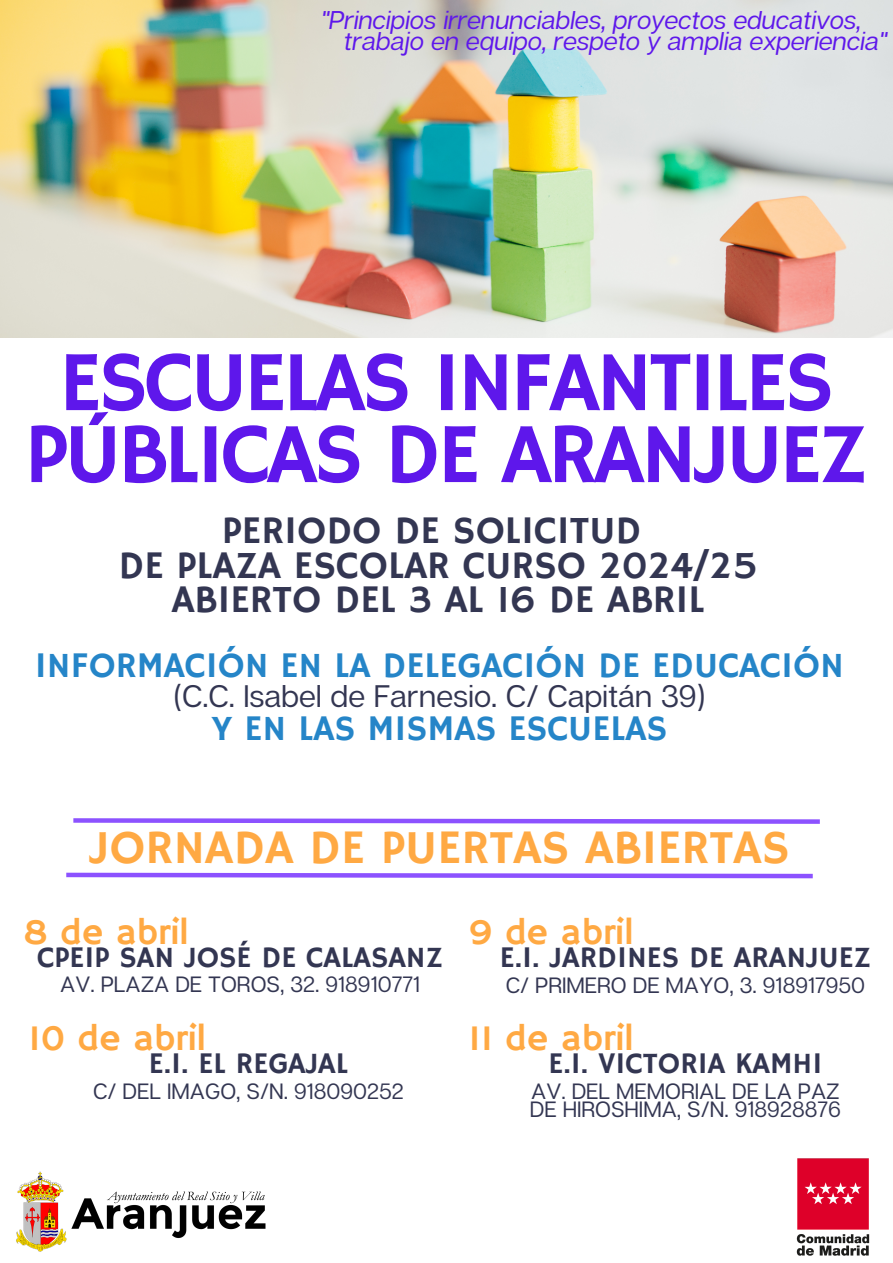
<style>
.page{position:relative;width:893px;height:1263px;background:#fff}
.page>*{position:absolute;margin:0;border:0;box-sizing:border-box;transform-origin:0 0}
.t1{font:85.8px/71.9px "Hammersmith One";letter-spacing:-.045em;color:#5e17eb;text-align:center}
.t2{font:82.05px "Hammersmith One";color:#5e17eb}
.t3{font:48px "Hammersmith One";color:#ffa943}
.t4{font:39px/34.3px "Hammersmith One";color:#333652;text-align:center}
.t5{font:36.75px "Hammersmith One";color:#ffa943}
.t6{font:36px "Hammersmith One";color:#2585c8}
.t7{font:31.12px "Articulat CF";color:#333652}
.t8{font:29.92px "Hammersmith One";color:#333652}
.t9{font:italic 25.65px "Articulat CF";color:#5e17eb}
.t10{font:22.12px "Articulat CF";color:#333652}
</style>
<div class="page">
<svg style="left:73px;top:818px;width:747px;height:6px;background:#a87dff"></svg>
<img style="left:16px;top:1171px;width:250px;height:81px">
<img style="left:796px;top:1158px;width:74px;height:98px">
<svg style="left:66px;top:872px;width:747px;height:7px"></svg>
<img style="left:0;top:0;width:893px;height:337px">
<h3 class="t9" style="left:321px;top:4px;width:542px">"Principios irrenunciables, proyectos educativos,</h3>
<h3 class="t9" style="left:344px;top:25px;width:544px">trabajo en equipo, respeto y amplia experiencia"</h3>
<p class="t1" style="left:25px;top:350px;width:844px">ESCUELAS INFANTILES<br>PUBLICAS DE ARANJUEZ</p>
<p class="t2" style="left:79px;top:399px;width:36px">´</p>
<h6 class="t4" style="left:118px;top:515px;width:641px">PERIODO DE SOLICITUD<br>DE PLAZA ESCOLAR CURSO 2024/25<br>ABIERTO DEL 3 AL 16 DE ABRIL</h6>
<h3 class="t6" style="left:35px;top:645px;width:810px">INFORMACIÓN EN LA DELEGACIÓN DE EDUCACIÓN</h3>
<h2 class="t6" style="left:212px;top:708px;width:457px">Y EN LAS MISMAS ESCUELAS</h2>
<h4 class="t7" style="left:174px;top:676px;width:533px">(C.C. Isabel de Farnesio. C/ Capitán 39)</h4>
<p class="t3" style="left:89px;top:820px;width:702px">JORNADA DE PUERTAS ABIERTAS</p>
<h5 class="t5" style="left:24px;top:911px;width:167px">8 de abril</h5>
<p class="t8" style="left:37px;top:940px;width:407px">CPEIP SAN JOSÉ DE CALASANZ</p>
<h4 class="t10" style="left:60px;top:970px;width:361px">AV. PLAZA DE TOROS, 32. 918910771</h4>
<h4 class="t5" style="left:468px;top:911px;width:167px">9 de abril</h4>
<h5 class="t8" style="left:500px;top:940px;width:373px">E.I. JARDINES DE ARANJUEZ</h5>
<p class="t10" style="left:506px;top:971px;width:361px">C/ PRIMERO DE MAYO, 3. 918917950</p>
<p class="t5" style="left:28px;top:1016px;width:179px">10 de abril</p>
<h5 class="t5" style="left:468px;top:1016px;width:167px">11 de abril</h5>
<p class="t8" style="left:149px;top:1046px;width:201px">E.I. EL REGAJAL</p>
<p class="t10" style="left:93px;top:1077px;width:312px">C/ DEL IMAGO, S/N. 918090252</p>
<h5 class="t8" style="left:548px;top:1046px;width:275px">E.I. VICTORIA KAMHI</h5>
<p class="t10" style="left:531px;top:1077px;width:310px">AV. DEL MEMORIAL DE LA PAZ</p>
<h4 class="t10" style="left:530px;top:1095px;width:312px">DE HIROSHIMA, S/N. 918928876</h4>
</div>
